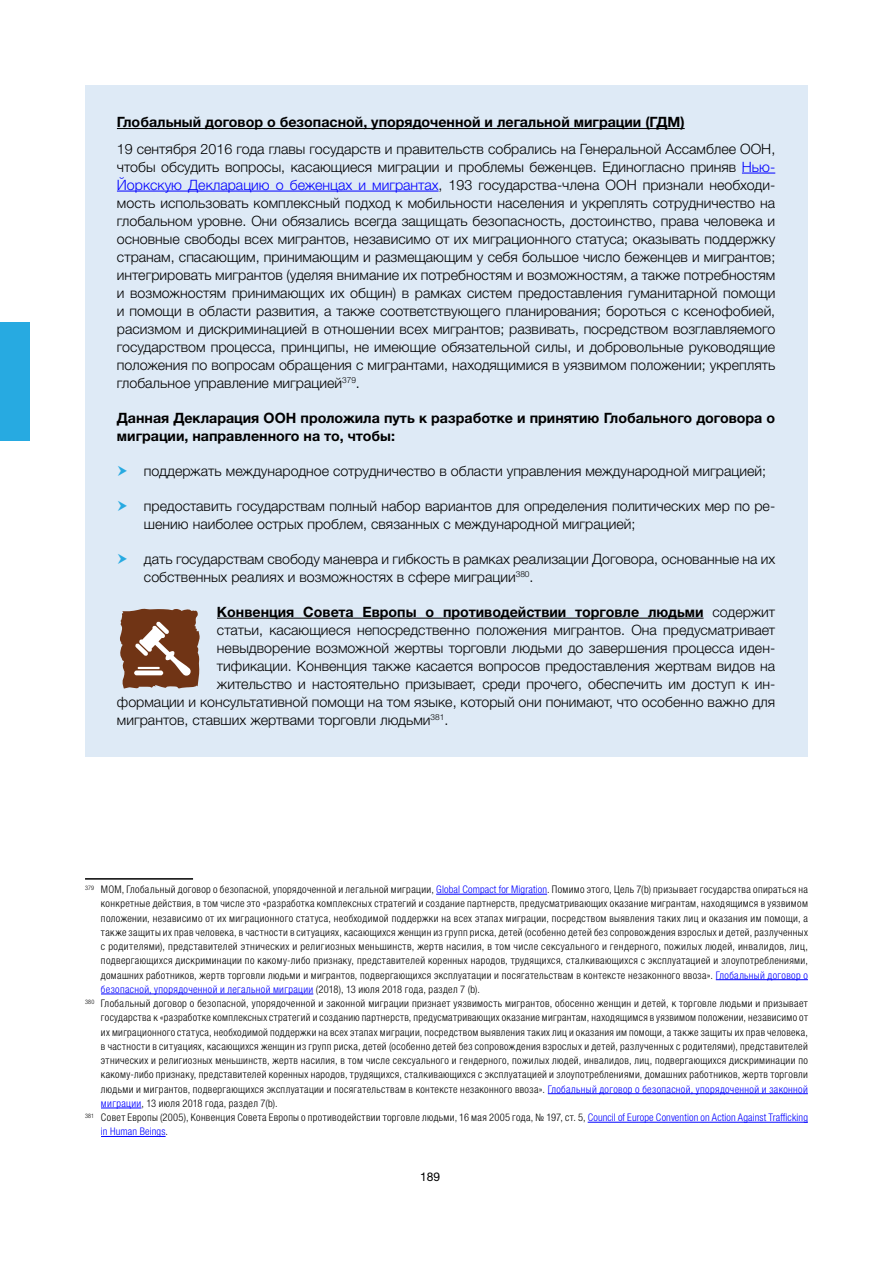
<style>
.page{position:relative;width:893px;height:1263px;background:#fff}
.page>*{position:absolute;margin:0;border:0;box-sizing:border-box;transform-origin:0 0}
.t1{font:300 14.25px/18px "Helvetica Neue LTW1 G";color:#000}
.t2{font:700 14.25px/18px "Helvetica Neue LTW1 G";color:#000}
.t3{font:12px "Helvetica Neue LTW1 G";color:#000}
.t4{font:300 condensed 10.5px "Helvetica Neue LTW1 G";letter-spacing:.035em;color:#000}
.t5{font:300 condensed 10.5px "Helvetica Neue LTW1 G";letter-spacing:.035em;color:#00f}
.t6{font:300 condensed 10.5px "Helvetica Neue LTW1 G";letter-spacing:.01em;color:#00f}
.s1{color:#00f}
.s2{font-weight:300}
.s3{color:#000}
</style>
<div class="page">
<div style="left:0;top:323px;width:30px;height:118px;background:#27aae1"></div>
<div style="left:85px;top:85px;width:722px;height:672px;background:#deeaf6"></div>
<hr style="left:117px;top:128px;width:568px;height:1px;background:#000">
<hr style="left:742px;top:173px;width:33px;height:1px;background:#00f">
<hr style="left:117px;top:191px;width:322px;height:1px;background:#00f">
<hr style="left:217px;top:618px;width:487px;height:1px;background:#000">
<svg style="left:120px;top:608px;width:80px;height:81px;background:#8e614a"></svg>
<hr style="left:85px;top:878px;width:108px;height:2px;background:#000">
<hr style="left:436px;top:894px;width:111px;height:1px;background:#00f">
<hr style="left:716px;top:979px;width:92px;height:1px;background:#00f">
<hr style="left:101px;top:994px;width:212px;height:1px;background:#00f">
<hr style="left:548px;top:1093px;width:260px;height:1px;background:#00f">
<hr style="left:101px;top:1108px;width:40px;height:1px;background:#00f">
<hr style="left:588px;top:1122px;width:220px;height:1px;background:#00f">
<hr style="left:101px;top:1136px;width:65px;height:1px;background:#00f">
<h1 class="t2" style="left:117px;top:113px;width:569px">Глобальный договор о безопасной, упорядоченной и легальной миграции (ГДМ)</h1>
<p class="t1" style="left:117px;top:139px;width:660px;text-align:justify">19 сентября 2016 года главы государств и правительств собрались на Генеральной Ассамблее ООН, чтобы обсудить вопросы, касающиеся миграции и проблемы беженцев. Единогласно приняв <span class="s1">Нью-Йоркскую Декларацию о беженцах и мигрантах</span>, 193 государства-члена ООН признали необходи&shy;мость использовать комплексный подход к мобильности населения и укреплять сотрудничество на глобальном уровне. Они обязались всегда защищать безопасность, достоинство, права человека и основные свободы всех мигрантов, независимо от их миграционного статуса; оказывать поддержку странам, спасающим, принимающим и размещающим у себя большое число беженцев и мигрантов; интегрировать мигрантов (уделяя внимание их потребностям и возможностям, а также потребностям и возможностям принимающих их общин) в рамках систем предоставления гуманитарной помощи и помощи в области развития, а также соответствующего планирования; бороться с ксенофобией, расизмом и дискриминацией в отношении всех мигрантов; развивать, посредством возглавляемого государством процесса, принципы, не имеющие обязательной силы, и добровольные руководящие положения по вопросам обращения с мигрантами, находящимися в уязвимом положении; укреплять глобальное управление миграцией<sup>379</sup>.</p>
<h1 class="t2" style="left:117px;top:408px;width:660px">Данная Декларация ООН проложила путь к разработке и принятию Глобального договора о миграции, направленного на то, чтобы:</h1>
<h1 class="t1" style="left:144px;top:462px;width:624px">поддержать международное сотрудничество в области управления международной миграцией;</h1>
<h1 class="t1" style="left:144px;top:497px;width:633px">предоставить государствам полный набор вариантов для определения политических мер по ре&shy;шению наиболее острых проблем, связанных с международной миграцией;</h1>
<h1 class="t1" style="left:144px;top:550px;width:633px">дать государствам свободу маневра и гибкость в рамках реализации Договора, основанные на их собственных реалиях и возможностях в сфере миграции<sup>380</sup>.</h1>
<h1 class="t2" style="left:217px;top:602px;width:560px">Конвенция Совета Европы о противодействии торговле людьми <span class="s2">содержит</span></h1>
<h1 class="t1" style="left:217px;top:621px;width:560px">статьи, касающиеся непосредственно положения мигрантов. Она предусматривает</h1>
<h1 class="t1" style="left:217px;top:639px;width:560px">невыдворение возможной жертвы торговли людьми до завершения процесса иден-</h1>
<h1 class="t1" style="left:217px;top:657px;width:560px">тификации. Конвенция также касается вопросов предоставления жертвам видов на</h1>
<h1 class="t1" style="left:217px;top:675px;width:560px">жительство и настоятельно призывает, среди прочего, обеспечить им доступ к ин-</h1>
<h1 class="t1" style="left:117px;top:693px;width:660px">формации и консультативной помощи на том языке, который они понимают, что особенно важно для</h1>
<h1 class="t1" style="left:117px;top:711px;width:333px">мигрантов, ставших жертвами торговли людьми<sup>381</sup>.</h1>
<p class="t4" style="left:85px;top:883px;width:724px"><sup>379</sup> МОМ, Глобальный договор о безопасной, упорядоченной и легальной миграции, <span class="s1">Global Compact for Migration</span>. Помимо этого, Цель 7(b) призывает государства опираться на</p>
<p class="t4" style="left:101px;top:897px;width:708px">конкретные действия, в том числе это «разработка комплексных стратегий и создание партнерств, предусматривающих оказание мигрантам, находящимся в уязвимом</p>
<p class="t4" style="left:101px;top:912px;width:708px">положении, независимо от их миграционного статуса, необходимой поддержки на всех этапах миграции, посредством выявления таких лиц и оказания им помощи, а</p>
<p class="t4" style="left:101px;top:926px;width:708px">также защиты их прав человека, в частности в ситуациях, касающихся женщин из групп риска, детей (особенно детей без сопровождения взрослых и детей, разлученных</p>
<p class="t4" style="left:101px;top:940px;width:708px">с родителями), представителей этнических и религиозных меньшинств, жертв насилия, в том числе сексуального и гендерного, пожилых людей, инвалидов, лиц,</p>
<p class="t4" style="left:101px;top:954px;width:708px">подвергающихся дискриминации по какому-либо признаку, представителей коренных народов, трудящихся, сталкивающихся с эксплуатацией и злоупотреблениями,</p>
<p class="t4" style="left:101px;top:969px;width:708px">домашних работников, жертв торговли людьми и мигрантов, подвергающихся эксплуатации и посягательствам в контексте незаконного ввоза». <span class="s1">Глобальный договор о</span></p>
<p class="t5" style="left:101px;top:983px;width:381px">безопасной, упорядоченной и легальной миграции <span class="s3">(2018), 13 июля 2018 года, раздел 7 (b).</span></p>
<p class="t4" style="left:85px;top:997px;width:724px"><sup>380</sup> Глобальный договор о безопасной, упорядоченной и законной миграции признает уязвимость мигрантов, обосенно женщин и детей, к торговле людьми и призывает</p>
<p class="t4" style="left:101px;top:1011px;width:708px">государства к «разработке комплексных стратегий и созданию партнерств, предусматривающих оказание мигрантам, находящимся в уязвимом положении, независимо от</p>
<p class="t4" style="left:101px;top:1026px;width:708px">их миграционного статуса, необходимой поддержки на всех этапах миграции, посредством выявления таких лиц и оказания им помощи, а также защиты их прав человека,</p>
<p class="t4" style="left:101px;top:1040px;width:708px">в частности в ситуациях, касающихся женщин из групп риска, детей (особенно детей без сопровождения взрослых и детей, разлученных с родителями), представителей</p>
<p class="t4" style="left:101px;top:1054px;width:708px">этнических и религиозных меньшинств, жертв насилия, в том числе сексуального и гендерного, пожилых людей, инвалидов, лиц, подвергающихся дискриминации по</p>
<p class="t4" style="left:101px;top:1068px;width:708px">какому-либо признаку, представителей коренных народов, трудящихся, сталкивающихся с эксплуатацией и злоупотреблениями, домашних работников, жертв торговли</p>
<p class="t4" style="left:101px;top:1083px;width:708px">людьми и мигрантов, подвергающихся эксплуатации и посягательствам в контексте незаконного ввоза». <span class="s1">Глобальный договор о безопасной, упорядоченной и законной</span></p>
<p class="t4" style="left:101px;top:1097px;width:178px"><span class="s1">миграции</span>, 13 июля 2018 года, раздел 7(b).</p>
<p class="t4" style="left:85px;top:1111px;width:724px"><sup>381</sup> Совет Европы (2005), Конвенция Совета Европы о противодействии торговле людьми, 16 мая 2005 года, № 197, ст. 5, <span class="s1">Council of Europe Convention on Action Against Trafficking</span></p>
<p class="t6" style="left:101px;top:1125px;width:69px">in Human Beings<span class="s3">.</span></p>
<p class="t3" style="left:420px;top:1169px;width:22px">189</p>
</div>
